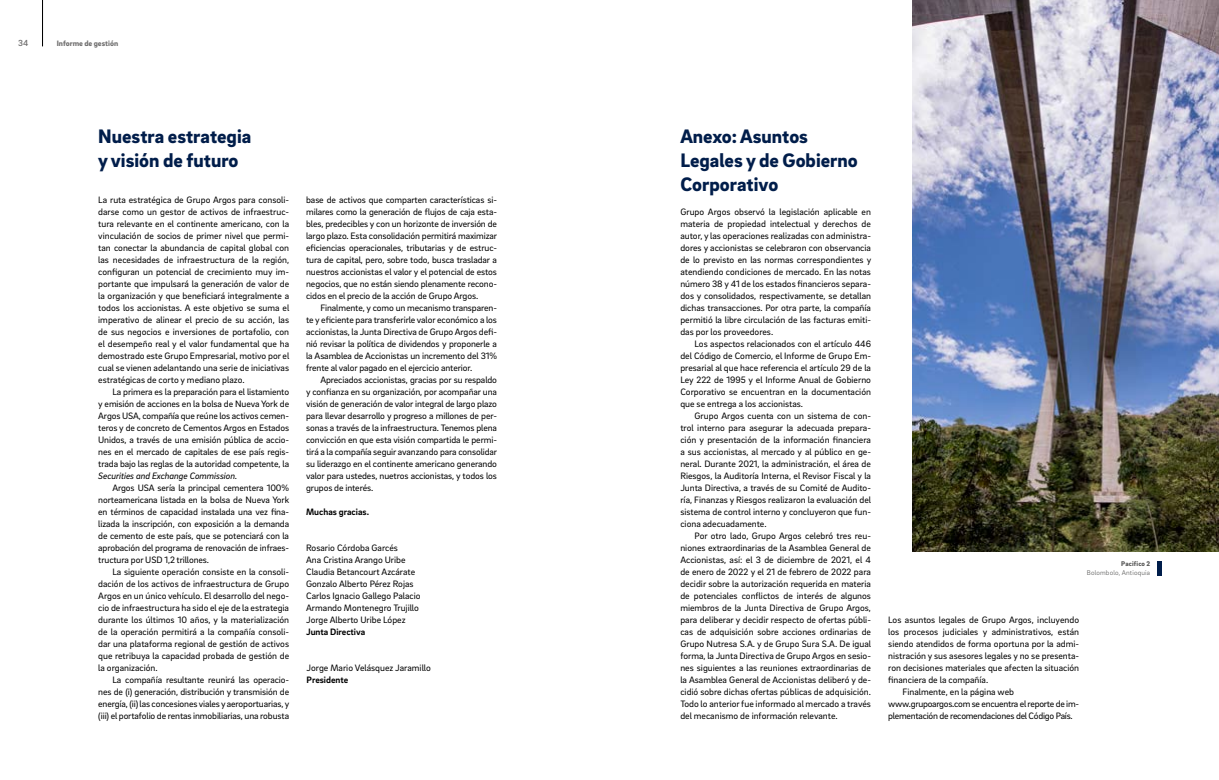
<style>
.page{position:relative;width:1219px;height:780px;background:#fff}
.page>*{position:absolute;margin:0;border:0;box-sizing:border-box;transform-origin:0 0}
.t1{font:900 20px/24px "Brix Sans";color:#001d4a}
.t2{font:9.5px/12px "Brix Sans";color:#000;text-align:justify}
.t3{font:9.5px "Brix Sans";letter-spacing:-.025em;color:#000}
.t4{font:700 9.5px "Brix Sans";color:#000}
.t5{font:italic 9.5px "Brix Sans";letter-spacing:-.01em;color:#000}
.t6{font:500 9px "Brix Sans";color:#706f6f}
.t7{font:900 8px "Brix Sans";color:#706f6f}
.t8{font:300 7px "Brix Sans";letter-spacing:.02em;color:#575756}
.t9{font:900 7px "Brix Sans";color:#575756}
</style>
<div class="page">
<img style="left:913px;top:0;width:306px;height:551px">
<hr style="left:1158px;top:561px;width:4px;height:14px;background:#001d4a">
<hr style="left:42px;top:0;width:1px;height:46px;background:#000">
<p class="t6" style="left:18px;top:37px;width:12px">34</p>
<p class="t7" style="left:57px;top:38px;width:63px">Informe de gestión</p>
<h1 class="t1" style="left:98px;top:123px;width:154px">Nuestra estrategia y visión de futuro</h1>
<p class="t2" style="left:98px;top:193px;width:192px">La ruta estratégica de Grupo Argos para consoli&shy;darse como un gestor de activos de infraestruc&shy;tura relevante en el continente americano, con la vinculación de socios de primer nivel que permi&shy;tan conectar la abundancia de capital global con las necesidades de infraestructura de la región, configuran un potencial de crecimiento muy im&shy;portante que impulsará la generación de valor de la organización y que beneficiará integralmente a todos los accionistas. A este objetivo se suma el imperativo de alinear el precio de su acción, las de sus negocios e inversiones de portafolio, con el desempeño real y el valor fundamental que ha demostrado este Grupo Empresarial, motivo por el cual se vienen adelantando una serie de iniciativas estratégicas de corto y mediano plazo.</p>
<p class="t2" style="left:98px;top:385px;width:192px;text-indent:14px">La primera es la preparación para el listamiento y emisión de acciones en la bolsa de Nueva York de Argos USA, compañía que reúne los activos cemen&shy;teros y de concreto de Cementos Argos en Estados Unidos, a través de una emisión pública de accio&shy;nes en el mercado de capitales de ese país regis&shy;trada bajo las reglas de la autoridad competente, la</p>
<p class="t5" style="left:98px;top:470px;width:140px">Securities and Exchange Commission.</p>
<p class="t2" style="left:98px;top:481px;width:192px;text-indent:14px">Argos USA sería la principal cementera 100% norteamericana listada en la bolsa de Nueva York en términos de capacidad instalada una vez fina&shy;lizada la inscripción, con exposición a la demanda de cemento de este país, que se potenciará con la aprobación del programa de renovación de infraes&shy;tructura por USD 1,2 trillones.</p>
<p class="t2" style="left:98px;top:565px;width:192px;text-indent:14px">La siguiente operación consiste en la consoli&shy;dación de los activos de infraestructura de Grupo Argos en un único vehículo. El desarrollo del nego&shy;cio de infraestructura ha sido el eje de la estrategia durante los últimos 10 años, y la materialización de la operación permitirá a la compañía consoli&shy;dar una plataforma regional de gestión de activos que retribuya la capacidad probada de gestión de la organización.</p>
<p class="t2" style="left:98px;top:673px;width:193px;text-indent:14px">La compañía resultante reunirá las operacio&shy;nes de (i) generación, distribución y transmisión de energía, (ii) las concesiones viales y aeroportuarias, y (iii) el portafolio de rentas inmobiliarias, una robusta</p>
<p class="t2" style="left:306px;top:193px;width:193px">base de activos que comparten características si&shy;milares como la generación de flujos de caja esta&shy;bles, predecibles y con un horizonte de inversión de largo plazo. Esta consolidación permitirá maximizar eficiencias operacionales, tributarias y de estruc&shy;tura de capital, pero, sobre todo, busca trasladar a nuestros accionistas el valor y el potencial de estos negocios, que no están siendo plenamente recono&shy;cidos en el precio de la acción de Grupo Argos.</p>
<p class="t2" style="left:306px;top:301px;width:192px;text-indent:14px">Finalmente, y como un mecanismo transparen&shy;te y eficiente para transferirle valor económico a los accionistas, la Junta Directiva de Grupo Argos defi&shy;nió revisar la política de dividendos y proponerle a la Asamblea de Accionistas un incremento del 31% frente al valor pagado en el ejercicio anterior.</p>
<p class="t2" style="left:306px;top:373px;width:193px;text-indent:14px">Apreciados accionistas, gracias por su respaldo y confianza en su organización, por acompañar una visión de generación de valor integral de largo plazo para llevar desarrollo y progreso a millones de per&shy;sonas a través de la infraestructura. Tenemos plena convicción en que esta visión compartida le permi&shy;tirá a la compañía seguir avanzando para consolidar su liderazgo en el continente americano generando valor para ustedes, nuetros accionistas, y todos los grupos de interés.</p>
<p class="t4" style="left:306px;top:506px;width:64px">Muchas gracias.</p>
<p class="t2" style="left:306px;top:541px;width:116px;text-align:left">Rosario Córdoba Garcés<br>Ana Cristina Arango Uribe<br>Claudia Betancourt Azcárate<br>Gonzalo Alberto Pérez Rojas<br>Carlos Ignacio Gallego Palacio<br>Armando Montenegro Trujillo<br>Jorge Alberto Uribe López</p>
<p class="t4" style="left:306px;top:626px;width:61px">Junta Directiva</p>
<p class="t2" style="left:307px;top:661px;width:126px">Jorge Mario Velásquez Jaramillo</p>
<p class="t4" style="left:307px;top:674px;width:43px">Presidente</p>
<h1 class="t1" style="left:680px;top:123px;width:179px">Anexo: Asuntos<br>Legales y de Gobierno<br>Corporativo</h1>
<p class="t2" style="left:680px;top:205px;width:192px">Grupo Argos observó la legislación aplicable en materia de propiedad intelectual y derechos de autor, y las operaciones realizadas con administra&shy;dores y accionistas se celebraron con observancia de lo previsto en las normas correspondientes y atendiendo condiciones de mercado. En las notas número 38 y 41 de los estados financieros separa&shy;dos y consolidados, respectivamente, se detallan dichas transacciones. Por otra parte, la compañía permitió la libre circulación de las facturas emiti&shy;das por los proveedores.</p>
<p class="t2" style="left:680px;top:337px;width:192px;text-indent:14px">Los aspectos relacionados con el artículo 446 del Código de Comercio, el Informe de Grupo Em&shy;presarial al que hace referencia el artículo 29 de la Ley 222 de 1995 y el Informe Anual de Gobierno Corporativo se encuentran en la documentación que se entrega a los accionistas.</p>
<p class="t2" style="left:680px;top:409px;width:192px;text-indent:14px">Grupo Argos cuenta con un sistema de con&shy;trol interno para asegurar la adecuada prepara&shy;ción y presentación de la información financiera a sus accionistas, al mercado y al público en ge&shy;neral. Durante 2021, la administración, el área de Riesgos, la Auditoría Interna, el Revisor Fiscal y la Junta Directiva, a través de su Comité de Audito&shy;ría, Finanzas y Riesgos realizaron la evaluación del sistema de control interno y concluyeron que fun&shy;ciona adecuadamente.</p>
<p class="t2" style="left:680px;top:529px;width:192px;text-indent:14px">Por otro lado, Grupo Argos celebró tres reu&shy;niones extraordinarias de la Asamblea General de Accionistas, así: el 3 de diciembre de 2021, el 4 de enero de 2022 y el 21 de febrero de 2022 para decidir sobre la autorización requerida en materia de potenciales conflictos de interés de algunos miembros de la Junta Directiva de Grupo Argos, para deliberar y decidir respecto de ofertas públi&shy;cas de adquisición sobre acciones ordinarias de Grupo Nutresa S.A. y de Grupo Sura S.A. De igual forma, la Junta Directiva de Grupo Argos en sesio&shy;nes siguientes a las reuniones extraordinarias de la Asamblea General de Accionistas deliberó y de&shy;cidió sobre dichas ofertas públicas de adquisición.<br>Todo lo anterior fue informado al mercado a través del mecanismo de información relevante.</p>
<p class="t9" style="left:1121px;top:559px;width:30px">Pacifico 2</p>
<p class="t8" style="left:1087px;top:568px;width:65px">Bolombolo, Antioquia</p>
<p class="t2" style="left:888px;top:613px;width:192px">Los asuntos legales de Grupo Argos, incluyendo</p>
<p class="t2" style="left:888px;top:625px;width:192px">los procesos judiciales y administrativos, están</p>
<p class="t2" style="left:888px;top:637px;width:192px">siendo atendidos de forma oportuna por la admi-</p>
<p class="t2" style="left:888px;top:649px;width:192px">nistración y sus asesores legales y no se presenta-</p>
<p class="t2" style="left:888px;top:661px;width:192px">ron decisiones materiales que afecten la situación</p>
<p class="t2" style="left:888px;top:673px;width:101px">financiera de la compañía.</p>
<p class="t2" style="left:902px;top:685px;width:113px">Finalmente, en la página web</p>
<p class="t3" style="left:888px;top:698px;width:192px">www.grupoargos.com se encuentra el reporte de im-</p>
<p class="t3" style="left:888px;top:710px;width:186px">plementación de recomendaciones del Código País.</p>
</div>
